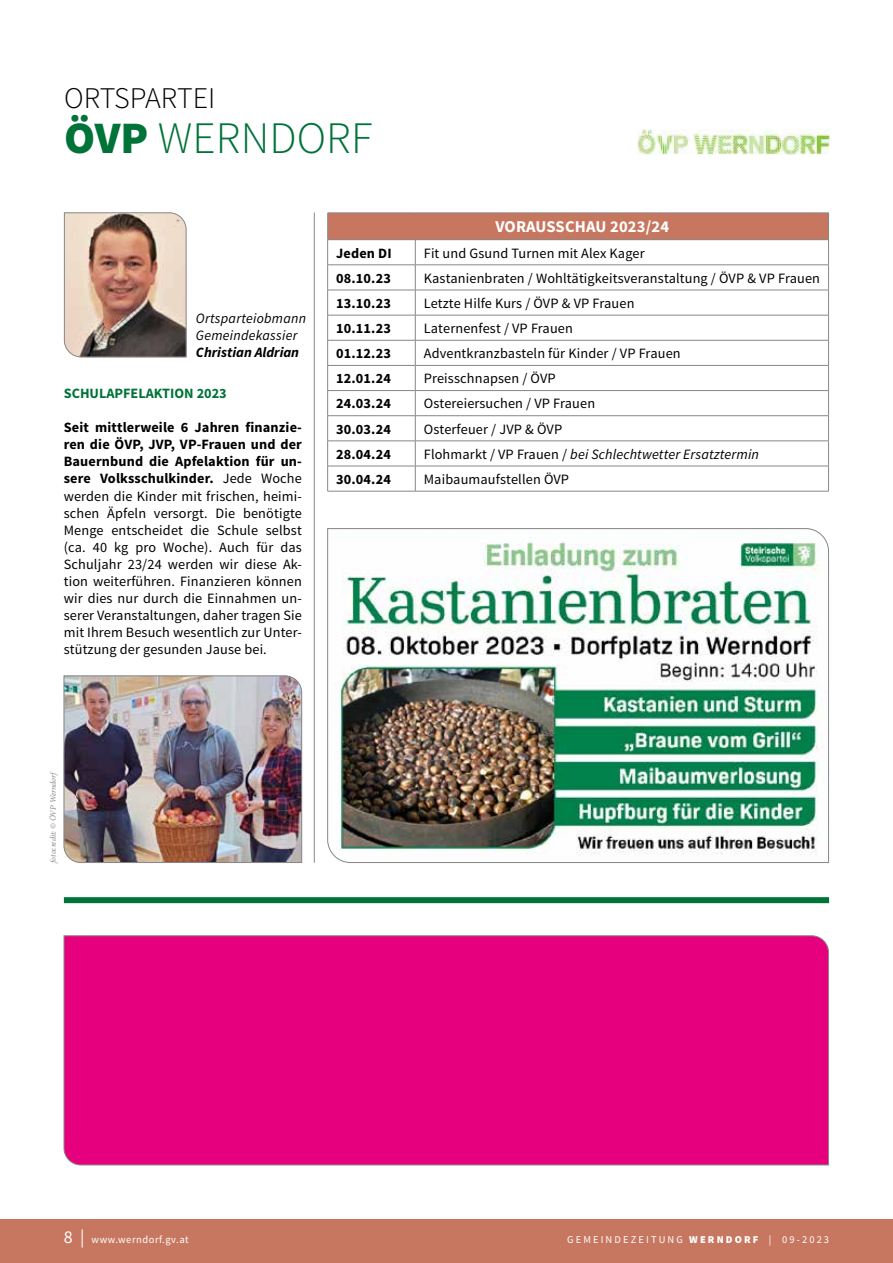
<style>
.page{position:relative;width:893px;height:1263px;background:#fff}
.page>*{position:absolute;margin:0;border:0;box-sizing:border-box;transform-origin:0 0}
.t1{font:300 45px "Source Sans Pro";color:#007339}
.t2{font:300 30px "Source Sans Pro";color:#000}
.t3{font:700 16.5px "Source Sans Pro";letter-spacing:.01em;color:#fff}
.t4{font:14.25px/17.1px "Source Sans Pro";letter-spacing:.01em;color:#000;text-align:justify}
.t5{font:italic 14.25px/17.1px "Source Sans Pro";letter-spacing:.01em;color:#000}
.t6{font:700 14.25px "Source Sans Pro";letter-spacing:.01em;color:#000}
.t7{font:700 14.25px "Source Sans Pro";color:#007339}
.t8{font:italic 700 14.25px "Source Sans Pro";color:#000}
.t9{font:10.5px "Source Sans Pro";letter-spacing:.2em;color:#fff}
.t10{font:10.5px "Source Sans Pro";letter-spacing:.05em;color:#fff}
.t11{font:italic 8.25px "Minion Pro";letter-spacing:-.005em;color:#878787}
.s1{font-weight:900}
.s2{font-weight:700}
.s3{font-style:normal}
.s4{font-size:18px}
</style>
<div class="page">
<div style="left:0;top:1219px;width:893px;height:44px;background:#c77760"></div>
<img style="left:637px;top:129px;width:193px;height:26px">
<img style="left:64px;top:212px;width:123px;height:145px">
<hr style="left:314px;top:213px;width:1px;height:650px;background:#878787">
<img style="left:64px;top:675px;width:238px;height:188px">
<div style="left:64px;top:935px;width:765px;height:230px;background:#e6007d"></div>
<img style="left:327px;top:528px;width:502px;height:335px">
<div style="left:64px;top:897px;width:765px;height:6px;background:#007339"></div>
<div style="left:328px;top:213px;width:500px;height:27px;background:#c77760"></div>
<hr style="left:327px;top:213px;width:88px;height:1px;background:#878787">
<hr style="left:415px;top:213px;width:414px;height:1px;background:#878787">
<hr style="left:327px;top:239px;width:88px;height:1px;background:#878787">
<hr style="left:415px;top:239px;width:414px;height:1px;background:#878787">
<hr style="left:327px;top:265px;width:88px;height:1px;background:#878787">
<hr style="left:415px;top:265px;width:414px;height:1px;background:#878787">
<hr style="left:327px;top:290px;width:88px;height:1px;background:#878787">
<hr style="left:415px;top:290px;width:414px;height:1px;background:#878787">
<hr style="left:327px;top:315px;width:88px;height:1px;background:#878787">
<hr style="left:415px;top:315px;width:414px;height:1px;background:#878787">
<hr style="left:327px;top:340px;width:88px;height:1px;background:#878787">
<hr style="left:415px;top:340px;width:414px;height:1px;background:#878787">
<hr style="left:327px;top:365px;width:88px;height:1px;background:#878787">
<hr style="left:415px;top:365px;width:414px;height:1px;background:#878787">
<hr style="left:327px;top:390px;width:88px;height:1px;background:#878787">
<hr style="left:415px;top:390px;width:414px;height:1px;background:#878787">
<hr style="left:327px;top:415px;width:88px;height:1px;background:#878787">
<hr style="left:415px;top:415px;width:414px;height:1px;background:#878787">
<hr style="left:327px;top:441px;width:88px;height:1px;background:#878787">
<hr style="left:415px;top:441px;width:414px;height:1px;background:#878787">
<hr style="left:327px;top:466px;width:88px;height:1px;background:#878787">
<svg style="left:327px;top:213px;width:1px;height:278px"></svg>
<hr style="left:415px;top:466px;width:414px;height:1px;background:#878787">
<svg style="left:415px;top:240px;width:1px;height:251px"></svg>
<svg style="left:828px;top:214px;width:1px;height:277px"></svg>
<hr style="left:327px;top:491px;width:88px;height:1px;background:#878787">
<hr style="left:415px;top:491px;width:414px;height:1px;background:#878787">
<h2 class="t2" style="left:64px;top:79px;width:153px">ORTSPARTEI</h2>
<h1 class="t1" style="left:64px;top:110px;width:310px"><span class="s1">ÖVP</span> WERNDORF</h1>
<p class="t3" style="left:495px;top:216px;width:175px">VORAUSSCHAU 2023/24</p>
<p class="t5" style="left:196px;top:310px;width:112px">Ortsparteiobmann<br>Gemeindekassier</p>
<p class="t8" style="left:196px;top:343px;width:105px">Christian Aldrian</p>
<p class="t7" style="left:64px;top:384px;width:165px">SCHULAPFELAKTION 2023</p>
<p class="t4" style="left:64px;top:419px;width:240px"><span class="s2">Seit mittlerweile 6 Jahren finanzie&shy;ren die ÖVP, JVP, VP-Frauen und der Bauernbund die Apfelaktion für un&shy;sere Volksschulkinder.</span> Jede Woche werden die Kinder mit frischen, heimi&shy;schen Äpfeln versorgt. Die benötigte Menge entscheidet die Schule selbst (ca. 40 kg pro Woche). Auch für das Schuljahr 23/24 werden wir diese Ak&shy;tion weiterführen. Finanzieren können wir dies nur durch die Einnahmen un&shy;serer Veranstaltungen, daher tragen Sie mit Ihrem Besuch wesentlich zur Unter&shy;stützung der gesunden Jause bei.</p>
<p class="t6" style="left:336px;top:244px;width:57px">Jeden DI</p>
<p class="t4" style="left:424px;top:245px;width:222px">Fit und Gsund Turnen mit Alex Kager</p>
<p class="t6" style="left:336px;top:269px;width:56px">08.10.23</p>
<p class="t4" style="left:424px;top:270px;width:398px">Kastanienbraten / Wohltätigkeitsveranstaltung / ÖVP &amp; VP Frauen</p>
<p class="t6" style="left:336px;top:294px;width:56px">13.10.23</p>
<p class="t4" style="left:424px;top:295px;width:212px">Letzte Hilfe Kurs / ÖVP &amp; VP Frauen</p>
<p class="t6" style="left:336px;top:319px;width:56px">10.11.23</p>
<p class="t4" style="left:424px;top:320px;width:151px">Laternenfest / VP Frauen</p>
<p class="t6" style="left:336px;top:344px;width:56px">01.12.23</p>
<p class="t4" style="left:424px;top:345px;width:258px">Adventkranzbasteln für Kinder / VP Frauen</p>
<p class="t6" style="left:336px;top:369px;width:56px">12.01.24</p>
<p class="t4" style="left:424px;top:370px;width:133px">Preisschnapsen / ÖVP</p>
<p class="t6" style="left:336px;top:395px;width:56px">24.03.24</p>
<p class="t4" style="left:424px;top:395px;width:173px">Ostereiersuchen / VP Frauen</p>
<p class="t6" style="left:336px;top:420px;width:56px">30.03.24</p>
<p class="t4" style="left:424px;top:421px;width:140px">Osterfeuer / JVP &amp; ÖVP</p>
<p class="t6" style="left:336px;top:445px;width:56px">28.04.24</p>
<p class="t5" style="left:424px;top:445px;width:337px"><span class="s3">Flohmarkt / VP Frauen /</span> bei Schlechtwetter Ersatztermin</p>
<p class="t6" style="left:336px;top:470px;width:56px">30.04.24</p>
<p class="t4" style="left:424px;top:471px;width:147px">Maibaumaufstellen ÖVP</p>
<p class="t11" style="left:48px;top:863px;width:94px;rotate:-90deg">fotocredit: © ÖVP Werndorf</p>
<p class="t10" style="left:64px;top:1233px;width:127px"><span class="s4">8 |</span> www.werndorf.gv.at</p>
<p class="t9" style="left:567px;top:1233px;width:193px">GEMEINDEZEITUNG <span class="s1">WERNDORF</span></p>
<p class="t9" style="left:769px;top:1233px;width:62px">| 09-2023</p>
</div>
